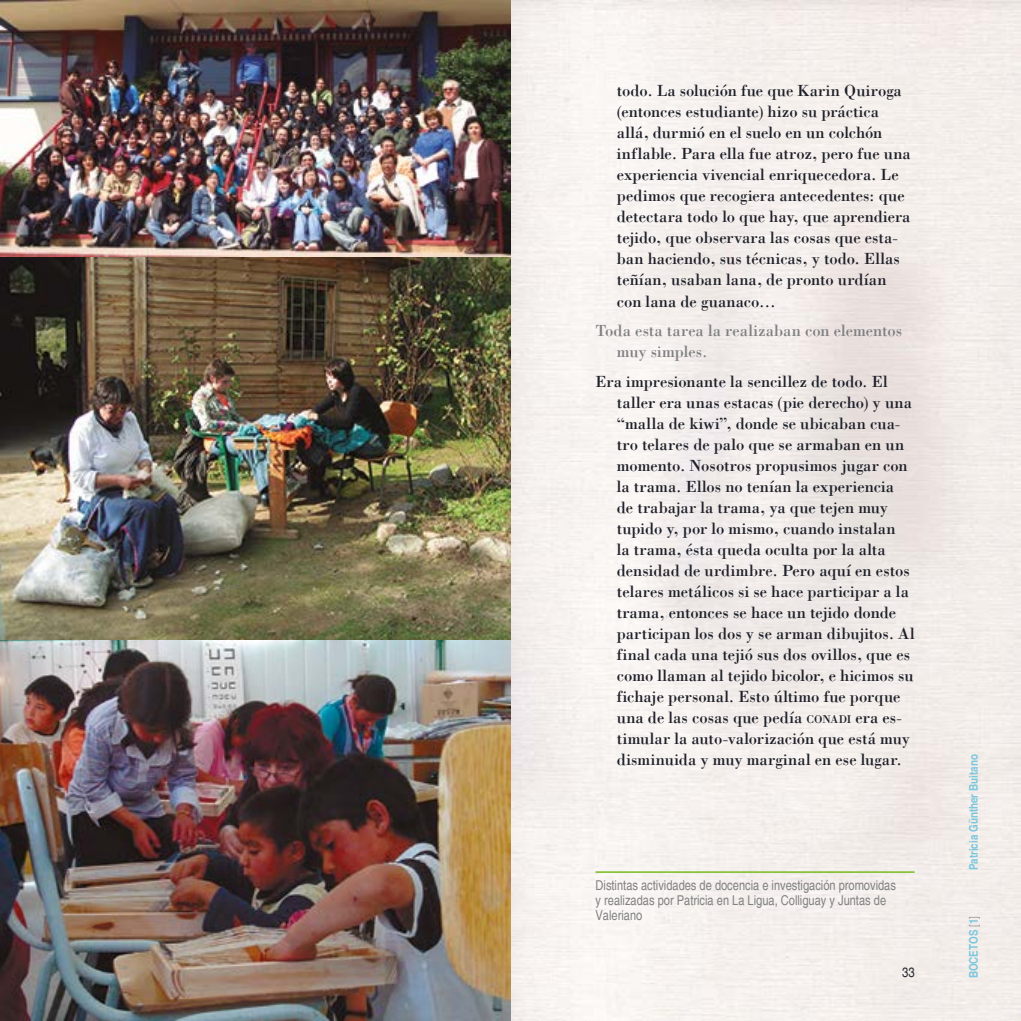
<style>
.page{position:relative;width:1021px;height:1021px;background:#fff}
.page>*{position:absolute;margin:0;border:0;box-sizing:border-box;transform-origin:0 0}
.t1{font:16.5px/21px "Bodoni";color:#1d1f29}
.t2{font:16.5px/21px "Bodoni";color:#7f8082}
.t3{font:condensed 13.5px/15px "Helvetica";color:#7f8082}
.t4{font:condensed 13.5px "Helvetica";color:#1d1f29}
.t5{font:700 condensed 12px "Helvetica";color:#7cc7de}
.s1{font-size:11.55px}
.s2{font-weight:400;color:#979798}
</style>
<div class="page">
<img style="left:510px;top:0;width:510px;height:1020px">
<img style="left:0;top:0;width:510px;height:1020px">
<hr style="left:595px;top:871px;width:319px;height:1px;background:#77bc1f">
<p class="t1" style="left:617px;top:80px;width:295px">todo. La solución fue que Karin Quiroga (entonces estudiante) hizo su práctica allá, durmió en el suelo en un colchón inflable. Para ella fue atroz, pero fue una experiencia vivencial enriquecedora. Le pedimos que recogiera antecedentes: que detectara todo lo que hay, que aprendiera tejido, que observara las cosas que esta&shy;ban haciendo, sus técnicas, y todo. Ellas teñían, usaban lana, de pronto urdían con lana de guanaco…</p>
<p class="t2" style="left:617px;top:320px;width:287px;text-indent:-21px">Toda esta tarea la realizaban con elementos muy simples.</p>
<p class="t1" style="left:617px;top:370px;width:299px;text-indent:-21px">Era impresionante la sencillez de todo. El taller era unas estacas (pie derecho) y una “malla de kiwi”, donde se ubicaban cua&shy;tro telares de palo que se armaban en un momento. Nosotros propusimos jugar con la trama. Ellos no tenían la experiencia de trabajar la trama, ya que tejen muy tupido y, por lo mismo, cuando instalan<br>la trama, ésta queda oculta por la alta densidad de urdimbre. Pero aquí en estos telares metálicos si se hace participar a la trama, entonces se hace un tejido donde participan los dos y se arman dibujitos. Al final cada una tejió sus dos ovillos, que es como llaman al tejido bicolor, e hicimos su fichaje personal. Esto último fue porque una de las cosas que pedía <span class="s1">CONADI</span> era es&shy;timular la auto-valorización que está muy disminuida y muy marginal en ese lugar.</p>
<p class="t3" style="left:595px;top:878px;width:302px">Distintas actividades de docencia e investigación promovidas y realizadas por Patricia en La Ligua, Colliguay y Juntas de<br>Valeriano</p>
<p class="t4" style="left:902px;top:964px;width:14px">33</p>
<p class="t5" style="left:966px;top:870px;width:117px;rotate:-90deg">Patricia Günther Buitano</p>
<p class="t5" style="left:966px;top:978px;width:64px;rotate:-90deg">BOCETOS <span class="s2">[</span>1<span class="s2">]</span></p>
</div>
